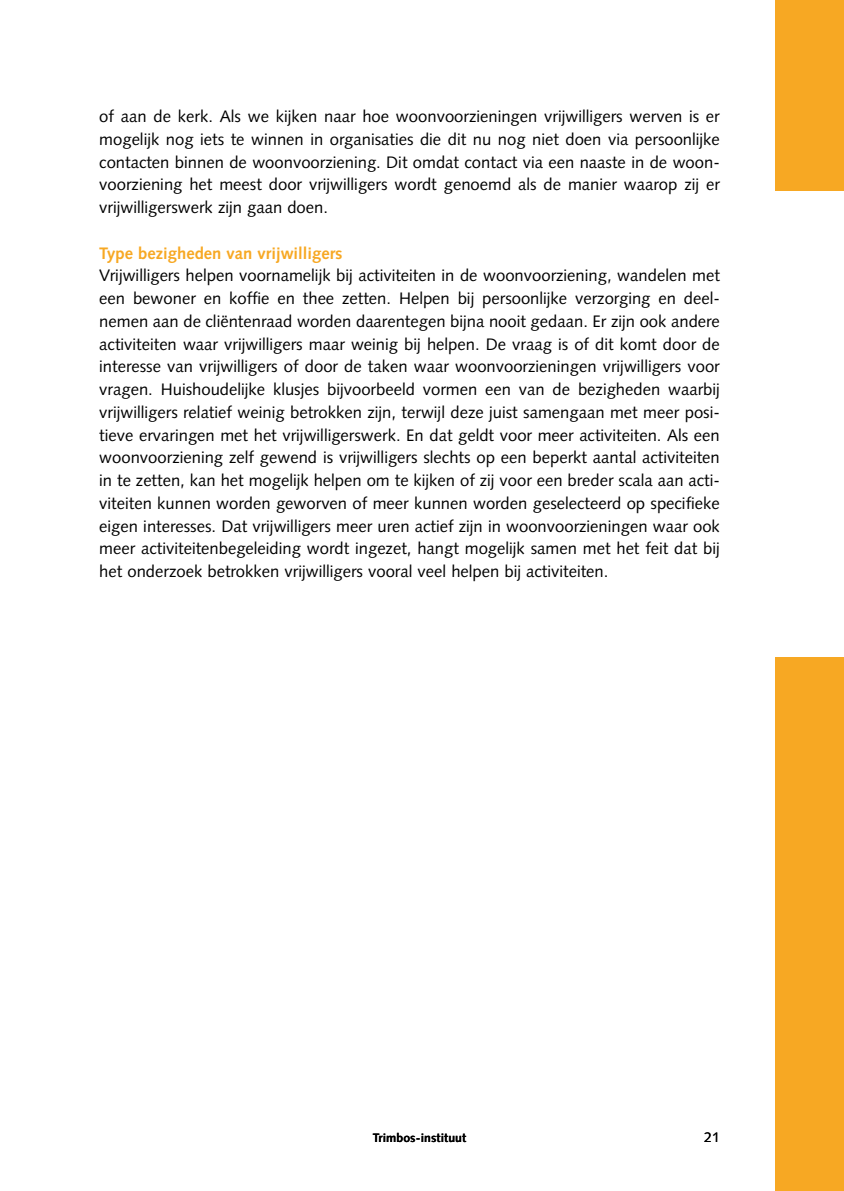
<style>
.page{position:relative;width:844px;height:1191px;background:#fff}
.page>*{position:absolute;margin:0;border:0;box-sizing:border-box;transform-origin:0 0}
.t1{font:16.62px/22.8px "Syntax LT Std";color:#000;text-align:justify}
.t2{font:700 16.62px "Syntax LT Std";color:#f7a823}
.t3{font:14px "Syntax LT Std";color:#000}
.t4{font:700 12.25px "Syntax LT Std";letter-spacing:.005em;color:#000}
</style>
<div class="page">
<div style="left:775px;top:657px;width:68px;height:534px;background:#f7a823"></div>
<div style="left:775px;top:0;width:68px;height:190px;background:#f7a823"></div>
<p class="t1" style="left:99px;top:105px;width:622px">of aan de kerk. Als we kijken naar hoe woonvoorzieningen vrijwilligers werven is er mogelijk nog iets te winnen in organisaties die dit nu nog niet doen via persoonlijke contacten binnen de woonvoorziening. Dit omdat contact via een naaste in de woon&shy;voorziening het meest door vrijwilligers wordt genoemd als de manier waarop zij er vrijwilligerswerk zijn gaan doen.</p>
<p class="t2" style="left:99px;top:243px;width:245px">Type bezigheden van vrijwilligers</p>
<p class="t1" style="left:99px;top:264px;width:622px">Vrijwilligers helpen voornamelijk bij activiteiten in de woonvoorziening, wandelen met een bewoner en koffie en thee zetten. Helpen bij persoonlijke verzorging en deel&shy;nemen aan de cliëntenraad worden daarentegen bijna nooit gedaan. Er zijn ook andere activiteiten waar vrijwilligers maar weinig bij helpen. De vraag is of dit komt door de interesse van vrijwilligers of door de taken waar woonvoorzieningen vrijwilligers voor vragen. Huishoudelijke klusjes bijvoorbeeld vormen een van de bezigheden waarbij vrijwilligers relatief weinig betrokken zijn, terwijl deze juist samengaan met meer posi&shy;tieve ervaringen met het vrijwilligerswerk. En dat geldt voor meer activiteiten. Als een woonvoorziening zelf gewend is vrijwilligers slechts op een beperkt aantal activiteiten in te zetten, kan het mogelijk helpen om te kijken of zij voor een breder scala aan acti&shy;viteiten kunnen worden geworven of meer kunnen worden geselecteerd op specifieke eigen interesses. Dat vrijwilligers meer uren actief zijn in woonvoorzieningen waar ook meer activiteitenbegeleiding wordt ingezet, hangt mogelijk samen met het feit dat bij het onderzoek betrokken vrijwilligers vooral veel helpen bij activiteiten.</p>
<p class="t4" style="left:372px;top:1131px;width:95px">Trimbos-instituut</p>
<p class="t3" style="left:704px;top:1129px;width:17px">21</p>
</div>
